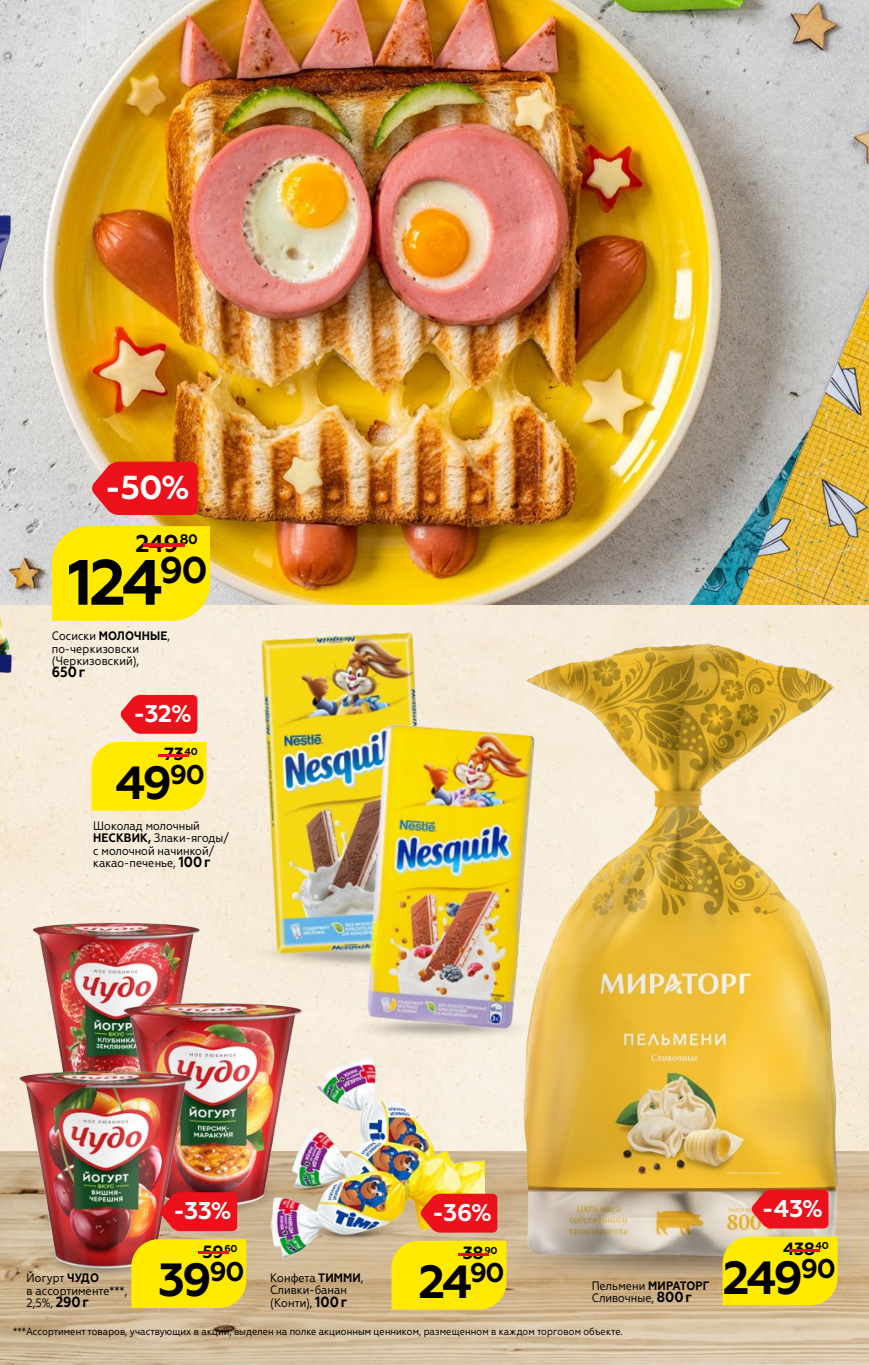
<style>
.page{position:relative;width:869px;height:1365px;background:#fff}
.page>*{position:absolute;margin:0;border:0;box-sizing:border-box;transform-origin:0 0}
.t1{font:700 63.88px "Geometria";color:#000}
.t2{font:700 46.38px "Geometria";letter-spacing:-.065em;color:#000}
.t3{font:700 33.07px "Geometria";color:#fff}
.t4{font:700 24.32px "Geometria";color:#000002}
.t5{font:700 24.15px "Geometria";color:#fff}
.t6{font:700 17.68px "Geometria";letter-spacing:-.03em;color:#000002}
.t7{font:700 14.7px "Geometria Narrow";color:#000}
.t8{font:700 13.83px "Geometria";color:#000002}
.t9{font:12.25px/12.2px "Geometria Narrow";color:#000}
.t10{font:10.5px "Geometria Narrow";color:#000}
.t11{font:700 9.97px "Geometria";letter-spacing:-.03em;color:#000002}
.s1{font-size:24.32px;color:#ed111c}
.s2{font-weight:700}
.s3{font-size:17.68px;color:#ed111c}
.s4{font-weight:700;font-size:14.7px}
</style>
<div class="page">
<div style="left:18px;top:604px;width:850px;height:547px;background:#f7ecdb"></div>
<img style="left:0;top:1151px;width:868px;height:213px">
<img style="left:25px;top:1273px;width:106px;height:11px">
<img style="left:237px;top:1208px;width:33px;height:15px">
<img style="left:18px;top:914px;width:201px;height:151px">
<img style="left:108px;top:1000px;width:207px;height:208px">
<img style="left:1px;top:1065px;width:207px;height:208px">
<img style="left:0;top:1213px;width:12px;height:9px">
<img style="left:0;top:724px;width:18px;height:489px">
<img style="left:270px;top:1044px;width:205px;height:217px">
<img style="left:403px;top:1206px;width:465px;height:119px">
<img style="left:475px;top:626px;width:379px;height:645px">
<img style="left:238px;top:932px;width:116px;height:52px">
<img style="left:252px;top:631px;width:195px;height:323px">
<img style="left:0;top:0;width:868px;height:604px">
<img style="left:338px;top:1011px;width:228px;height:35px">
<img style="left:354px;top:719px;width:202px;height:315px">
<div style="left:0;top:631px;width:97px;height:93px;background:#f7ecdb"></div>
<img style="left:0;top:181px;width:38px;height:501px">
<div style="left:52px;top:526px;width:158px;height:94px;background:#ffea00"></div>
<svg style="left:91px;top:461px;width:106px;height:54px;background:#ea252d"></svg>
<div style="left:91px;top:741px;width:115px;height:69px;background:#ffea00"></div>
<svg style="left:120px;top:694px;width:77px;height:39px;background:#ee2a32"></svg>
<div style="left:722px;top:1236px;width:115px;height:69px;background:#ffea00"></div>
<svg style="left:751px;top:1189px;width:77px;height:39px;background:#e82226"></svg>
<div style="left:391px;top:1240px;width:115px;height:69px;background:#ffea00"></div>
<svg style="left:420px;top:1193px;width:77px;height:39px;background:#ed251d"></svg>
<svg style="left:131px;top:1238px;width:115px;height:69px;background:#fbe305"></svg>
<svg style="left:160px;top:1192px;width:77px;height:38px;background:#e61922"></svg>
<h3 class="t3" style="left:105px;top:468px;width:87px">-50%</h3>
<p class="t8" style="left:131px;top:531px;width:68px"><span class="s1">-</span>80</p>
<h3 class="t4" style="left:136px;top:529px;width:45px">249</h3>
<h1 class="t1" style="left:68px;top:544px;width:141px">124<sup>90</sup></h1>
<p class="t9" style="left:52px;top:630px;width:120px">Сосиски <span class="s2">МОЛОЧНЫЕ</span>, по-черкизовски (Черкизовский),</p>
<p class="t7" style="left:52px;top:663px;width:35px">650г</p>
<h3 class="t5" style="left:133px;top:699px;width:60px">-32%</h3>
<p class="t11" style="left:149px;top:745px;width:50px"><span class="s3">-</span>40</p>
<h3 class="t6" style="left:164px;top:743px;width:21px">73</h3>
<h2 class="t2" style="left:115px;top:755px;width:91px">49<sup>90</sup></h2>
<p class="t9" style="left:93px;top:819px;width:137px">Шоколад молочный<br><span class="s2">НЕСКВИК,</span> Злаки-ягоды/ с молочной начинкой/ какао-печенье, <span class="s4">100г</span></p>
<p class="t9" style="left:27px;top:1271px;width:102px">Йогурт <span class="s2">ЧУДО<br></span>в ассортименте***,<br>2,5%, <span class="s4">290г</span></p>
<h3 class="t5" style="left:173px;top:1196px;width:60px">-33%</h3>
<p class="t11" style="left:189px;top:1242px;width:50px"><span class="s3">-</span>60</p>
<h3 class="t6" style="left:202px;top:1240px;width:23px">59</h3>
<h2 class="t2" style="left:158px;top:1252px;width:88px">39<sup>90</sup></h2>
<p class="t9" style="left:270px;top:1271px;width:95px">Конфета <span class="s2">ТИММИ</span>,<br>Сливки-банан (Конти), <span class="s4">100г</span></p>
<h3 class="t5" style="left:432px;top:1197px;width:61px">-36%</h3>
<p class="t11" style="left:448px;top:1243px;width:50px"><span class="s3">-</span>90</p>
<h3 class="t6" style="left:462px;top:1242px;width:22px">38</h3>
<h2 class="t2" style="left:418px;top:1253px;width:88px">24<sup>90</sup></h2>
<p class="t9" style="left:591px;top:1279px;width:119px">Пельмени <span class="s2">МИРАТОРГ<br></span>Сливочные, <span class="s4">800г</span></p>
<p class="t10" style="left:13px;top:1324px;width:610px">***Ассортимент товаров, участвующих в акции, выделен на полке акционным ценником, размещенном в каждом торговом объекте.</p>
<h3 class="t5" style="left:761px;top:1193px;width:63px">-43%</h3>
<p class="t11" style="left:779px;top:1239px;width:50px"><span class="s3">-</span>40</p>
<h3 class="t6" style="left:782px;top:1238px;width:33px">438</h3>
<h2 class="t2" style="left:722px;top:1249px;width:115px">249<sup>90</sup></h2>
</div>
